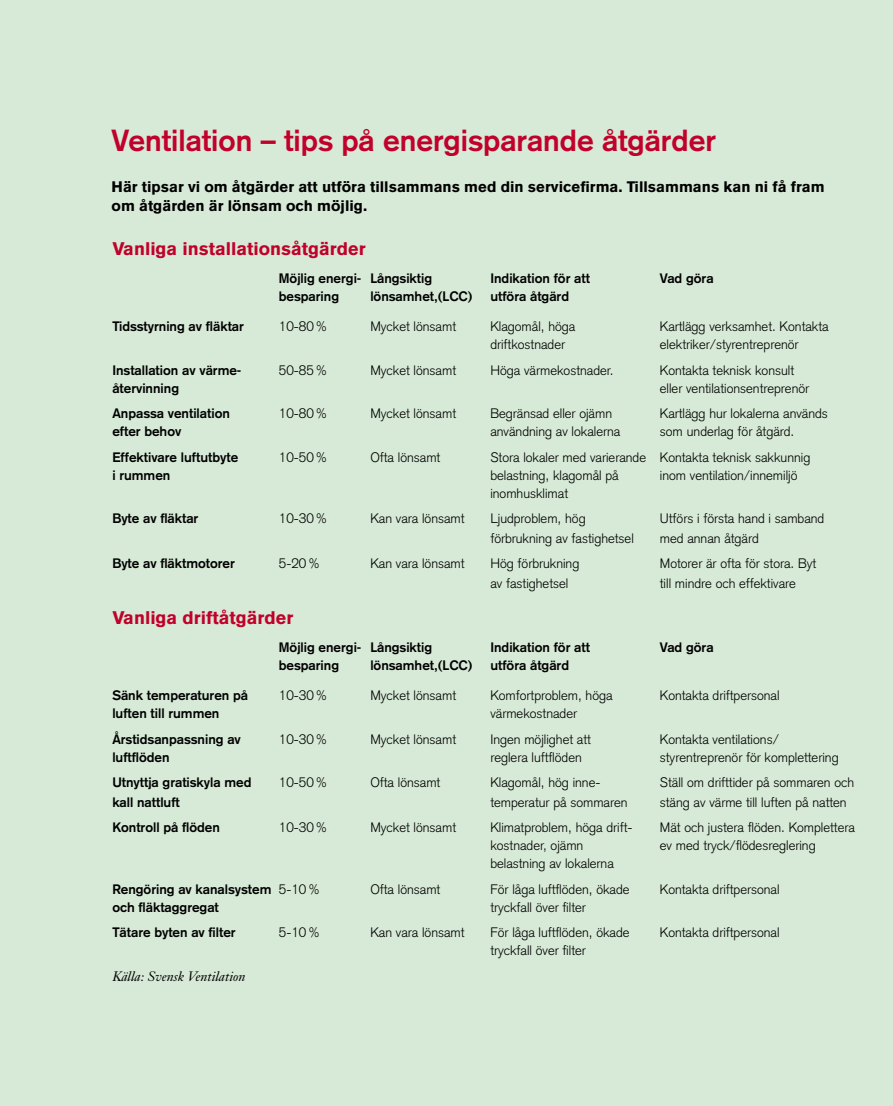
<style>
.page{position:relative;width:893px;height:1106px;background:#d7ead7}
.page>*{position:absolute;margin:0;border:0;box-sizing:border-box;transform-origin:0 0}
.t1{font:700 30px "Akzidenz Grotesk";color:#c1002b}
.t2{font:900 18px "Akzidenz Grotesk";color:#c1002b}
.t3{font:900 15px/19.5px "Akzidenz Grotesk";color:#000}
.t4{font:300 13.5px "Akzidenz Grotesk";color:#000}
.t5{font:700 13.5px "Akzidenz Grotesk";color:#000}
.t6{font:italic 13.5px "Janson Text";color:#000}
.s1{font-weight:300}
</style>
<div class="page">
<h1 class="t1" style="left:112px;top:123px;width:606px">Ventilation – tips på energisparande åtgärder</h1>
<p class="t3" style="left:112px;top:177px;width:715px">Här tipsar vi om åtgärder att utföra tillsammans med din servicefirma. Tillsammans kan ni få fram om åtgärden är lönsam och möjlig.</p>
<h2 class="t2" style="left:112px;top:238px;width:255px">Vanliga installationsåtgärder</h2>
<p class="t5" style="left:279px;top:270px;width:155px">Möjlig energi- Långsiktig</p>
<p class="t5" style="left:490px;top:270px;width:101px">Indikation för att</p>
<p class="t5" style="left:660px;top:270px;width:55px">Vad göra</p>
<p class="t5" style="left:279px;top:288px;width:62px">besparing</p>
<p class="t5" style="left:370px;top:288px;width:104px">lönsamhet,(LCC)</p>
<p class="t5" style="left:490px;top:288px;width:80px">utföra åtgärd</p>
<p class="t5" style="left:112px;top:318px;width:133px">Tidsstyrning av fläktar</p>
<p class="t4" style="left:279px;top:319px;width:50px">10-80%</p>
<p class="t4" style="left:370px;top:319px;width:87px">Mycket lönsamt</p>
<p class="t4" style="left:490px;top:319px;width:87px">Klagomål, höga</p>
<p class="t4" style="left:660px;top:319px;width:170px">Kartlägg verksamhet. Kontakta</p>
<p class="t4" style="left:490px;top:337px;width:76px">driftkostnader</p>
<p class="t4" style="left:660px;top:337px;width:140px">elektriker/styrentreprenör</p>
<p class="t5" style="left:112px;top:362px;width:129px">Installation av värme-</p>
<p class="t4" style="left:279px;top:362px;width:50px">50-85%</p>
<p class="t4" style="left:370px;top:362px;width:87px">Mycket lönsamt</p>
<p class="t4" style="left:490px;top:362px;width:125px">Höga värmekostnader.</p>
<p class="t4" style="left:660px;top:362px;width:136px">Kontakta teknisk konsult</p>
<p class="t5" style="left:112px;top:380px;width:68px">återvinning</p>
<p class="t4" style="left:660px;top:380px;width:151px">eller ventilationsentreprenör</p>
<p class="t5" style="left:112px;top:405px;width:119px">Anpassa ventilation</p>
<p class="t4" style="left:279px;top:406px;width:50px">10-80%</p>
<p class="t4" style="left:370px;top:406px;width:87px">Mycket lönsamt</p>
<p class="t4" style="left:490px;top:406px;width:123px">Begränsad eller ojämn</p>
<p class="t4" style="left:660px;top:406px;width:169px">Kartlägg hur lokalerna används</p>
<p class="t5" style="left:112px;top:423px;width:71px">efter behov</p>
<p class="t4" style="left:490px;top:424px;width:131px">användning av lokalerna</p>
<p class="t4" style="left:660px;top:424px;width:136px">som underlag för åtgärd.</p>
<p class="t5" style="left:112px;top:449px;width:127px">Effektivare luftutbyte</p>
<p class="t4" style="left:279px;top:449px;width:50px">10-50%</p>
<p class="t4" style="left:370px;top:449px;width:72px">Ofta lönsamt</p>
<p class="t4" style="left:490px;top:449px;width:321px">Stora lokaler med varierande Kontakta teknisk sakkunnig</p>
<p class="t5" style="left:112px;top:467px;width:60px">i rummen</p>
<p class="t4" style="left:490px;top:467px;width:130px">belastning, klagomål på</p>
<p class="t4" style="left:660px;top:467px;width:139px">inom ventilation/innemiljö</p>
<p class="t4" style="left:490px;top:485px;width:79px">inomhusklimat</p>
<p class="t5" style="left:112px;top:510px;width:88px">Byte av fläktar</p>
<p class="t4" style="left:279px;top:510px;width:50px">10-30%</p>
<p class="t4" style="left:370px;top:510px;width:96px">Kan vara lönsamt</p>
<p class="t4" style="left:490px;top:510px;width:97px">Ljudproblem, hög</p>
<p class="t4" style="left:660px;top:510px;width:166px">Utförs i första hand i samband</p>
<p class="t4" style="left:490px;top:530px;width:145px">förbrukning av fastighetsel</p>
<p class="t4" style="left:660px;top:530px;width:100px">med annan åtgärd</p>
<p class="t5" style="left:112px;top:555px;width:124px">Byte av fläktmotorer</p>
<p class="t4" style="left:279px;top:555px;width:43px">5-20%</p>
<p class="t4" style="left:370px;top:555px;width:96px">Kan vara lönsamt</p>
<p class="t4" style="left:490px;top:555px;width:91px">Hög förbrukning</p>
<p class="t4" style="left:660px;top:555px;width:158px">Motorer är ofta för stora. Byt</p>
<p class="t4" style="left:490px;top:575px;width:80px">av fastighetsel</p>
<p class="t4" style="left:660px;top:575px;width:138px">till mindre och effektivare</p>
<h2 class="t2" style="left:112px;top:607px;width:183px">Vanliga driftåtgärder</h2>
<p class="t5" style="left:279px;top:639px;width:155px">Möjlig energi- Långsiktig</p>
<p class="t5" style="left:490px;top:639px;width:101px">Indikation för att</p>
<p class="t5" style="left:660px;top:639px;width:55px">Vad göra</p>
<p class="t5" style="left:279px;top:657px;width:62px">besparing</p>
<p class="t5" style="left:370px;top:657px;width:104px">lönsamhet,(LCC)</p>
<p class="t5" style="left:490px;top:657px;width:80px">utföra åtgärd</p>
<p class="t5" style="left:112px;top:687px;width:137px">Sänk temperaturen på</p>
<p class="t4" style="left:279px;top:688px;width:50px">10-30%</p>
<p class="t4" style="left:370px;top:688px;width:87px">Mycket lönsamt</p>
<p class="t4" style="left:490px;top:688px;width:124px">Komfortproblem, höga</p>
<p class="t4" style="left:660px;top:688px;width:121px">Kontakta driftpersonal</p>
<p class="t5" style="left:112px;top:705px;width:109px">luften till rummen</p>
<p class="t4" style="left:490px;top:706px;width:88px">värmekostnader</p>
<p class="t5" style="left:112px;top:731px;width:130px">Årstidsanpassning av</p>
<p class="t4" style="left:279px;top:731px;width:50px">10-30%</p>
<p class="t4" style="left:370px;top:731px;width:87px">Mycket lönsamt</p>
<p class="t4" style="left:490px;top:731px;width:102px">Ingen möjlighet att</p>
<p class="t4" style="left:660px;top:731px;width:121px">Kontakta ventilations/</p>
<p class="t5" style="left:112px;top:749px;width:59px">luftflöden</p>
<p class="t4" style="left:490px;top:749px;width:93px">reglera luftflöden</p>
<p class="t4" style="left:660px;top:749px;width:180px">styrentreprenör för komplettering</p>
<p class="t5" style="left:112px;top:774px;width:141px">Utnyttja gratiskyla med</p>
<p class="t4" style="left:279px;top:775px;width:50px">10-50%</p>
<p class="t4" style="left:370px;top:775px;width:72px">Ofta lönsamt</p>
<p class="t4" style="left:490px;top:775px;width:112px">Klagomål, hög inne-</p>
<p class="t4" style="left:660px;top:775px;width:196px">Ställ om drifttider på sommaren och</p>
<p class="t5" style="left:112px;top:794px;width:69px">kall nattluft</p>
<p class="t4" style="left:490px;top:794px;width:139px">temperatur på sommaren</p>
<p class="t4" style="left:660px;top:794px;width:188px">stäng av värme till luften på natten</p>
<p class="t5" style="left:112px;top:819px;width:109px">Kontroll på flöden</p>
<p class="t4" style="left:279px;top:820px;width:50px">10-30%</p>
<p class="t4" style="left:370px;top:820px;width:87px">Mycket lönsamt</p>
<p class="t4" style="left:490px;top:820px;width:144px">Klimatproblem, höga drift-</p>
<p class="t4" style="left:660px;top:820px;width:197px">Mät och justera flöden. Komplettera</p>
<p class="t4" style="left:490px;top:838px;width:95px">kostnader, ojämn</p>
<p class="t4" style="left:660px;top:838px;width:157px">ev med tryck/flödesreglering</p>
<p class="t4" style="left:490px;top:856px;width:125px">belastning av lokalerna</p>
<p class="t5" style="left:112px;top:881px;width:209px">Rengöring av kanalsystem <span class="s1">5-10%</span></p>
<p class="t4" style="left:370px;top:881px;width:72px">Ofta lönsamt</p>
<p class="t4" style="left:490px;top:881px;width:141px">För låga luftflöden, ökade</p>
<p class="t4" style="left:660px;top:881px;width:121px">Kontakta driftpersonal</p>
<p class="t5" style="left:112px;top:899px;width:108px">och fläktaggregat</p>
<p class="t4" style="left:490px;top:899px;width:97px">tryckfall över filter</p>
<p class="t5" style="left:112px;top:924px;width:125px">Tätare byten av filter</p>
<p class="t4" style="left:279px;top:925px;width:43px">5-10%</p>
<p class="t4" style="left:370px;top:925px;width:96px">Kan vara lönsamt</p>
<p class="t4" style="left:490px;top:925px;width:141px">För låga luftflöden, ökade</p>
<p class="t4" style="left:660px;top:925px;width:121px">Kontakta driftpersonal</p>
<p class="t4" style="left:490px;top:943px;width:97px">tryckfall över filter</p>
<p class="t6" style="left:112px;top:967px;width:135px">Källa: Svensk Ventilation</p>
</div>
